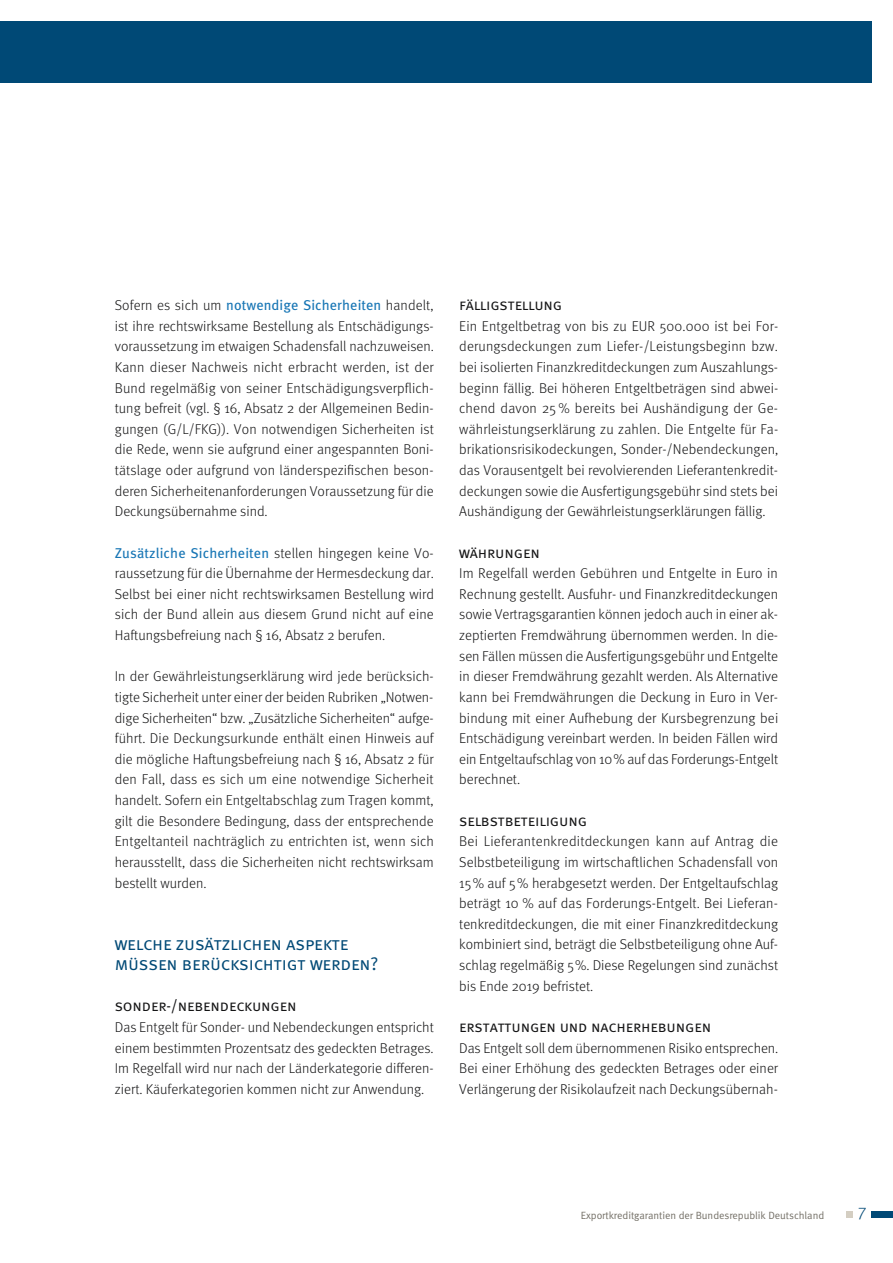
<style>
.page{position:relative;width:893px;height:1263px;background:#fff}
.page>*{position:absolute;margin:0;border:0;box-sizing:border-box;transform-origin:0 0}
.t1{font:18.3px/20.5px "Meta Normal Caps";letter-spacing:-.01em;color:#004976}
.t2{font:17.25px "Meta Light LF";color:#004976}
.t3{font:15.75px "Meta Normal Caps";letter-spacing:-.01em;color:#141415}
.t4{font:300 14.25px/20.5px "Meta";color:#141415}
.t5{font:10.5px "Meta Normal";letter-spacing:-.005em;color:#747067}
.s1{font-weight:400;color:#1876b5}
</style>
<div class="page">
<div style="left:872px;top:1211px;width:21px;height:7px;background:#004976"></div>
<div style="left:846px;top:1211px;width:7px;height:7px;background:#d4cec2"></div>
<div style="left:0;top:21px;width:872px;height:62px;background:#004976"></div>
<p class="t4" style="left:115px;top:295px;width:321px">Sofern es sich um <span class="s1">notwendige Sicherheiten</span> handelt, ist ihre rechtswirksame Bestellung als Entschädigungs&shy;voraussetzung im etwaigen Schadensfall nachzuweisen.<br>Kann dieser Nachweis nicht erbracht werden, ist der Bund regelmäßig von seiner Entschädigungsverpflich&shy;tung befreit (vgl. § 16, Absatz 2 der Allgemeinen Bedin&shy;gungen (G/L/FKG)). Von notwendigen Sicherheiten ist die Rede, wenn sie aufgrund einer angespannten Boni&shy;tätslage oder aufgrund von länderspezifischen beson&shy;deren Sicherheitenanforderungen Voraussetzung für die Deckungsübernahme sind.</p>
<p class="t4" style="left:115px;top:542px;width:321px;text-align:justify"><span class="s1">Zusätzliche Sicherheiten</span> stellen hingegen keine Vo&shy;raussetzung für die Übernahme der Hermesdeckung dar.<br>Selbst bei einer nicht rechtswirksamen Bestellung wird sich der Bund allein aus diesem Grund nicht auf eine Haftungsbefreiung nach § 16, Absatz 2 berufen.</p>
<p class="t4" style="left:115px;top:666px;width:321px">In der Gewährleistungserklärung wird jede berücksich&shy;tigte Sicherheit unter einer der beiden Rubriken „Notwen&shy;dige Sicherheiten“ bzw. „Zusätzliche Sicherheiten“ aufge&shy;führt. Die Deckungsurkunde enthält einen Hinweis auf die mögliche Haftungsbefreiung nach § 16, Absatz 2 für den Fall, dass es sich um eine notwendige Sicherheit handelt. Sofern ein Entgeltabschlag zum Tragen kommt, gilt die Besondere Bedingung, dass der entsprechende Entgeltanteil nachträglich zu entrichten ist, wenn sich herausstellt, dass die Sicherheiten nicht rechtswirksam bestellt wurden.</p>
<p class="t1" style="left:115px;top:933px;width:265px">welche zusätzlichen aspekte müssen berücksichtigt werden?</p>
<p class="t3" style="left:115px;top:997px;width:183px">sonder-/nebendeckungen</p>
<p class="t4" style="left:115px;top:1017px;width:321px;text-align:justify">Das Entgelt für Sonder- und Nebendeckungen entspricht einem bestimmten Prozentsatz des gedeckten Betrages.<br>Im Regelfall wird nur nach der Länderkategorie differen&shy;ziert. Käuferkategorien kommen nicht zur Anwendung.</p>
<p class="t3" style="left:459px;top:295px;width:105px">fälligstellung</p>
<p class="t4" style="left:459px;top:315px;width:321px">Ein Entgeltbetrag von bis zu EUR 500.000 ist bei For&shy;derungsdeckungen zum Liefer-/Leistungsbeginn bzw. bei isolierten Finanzkreditdeckungen zum Auszahlungs&shy;beginn fällig. Bei höheren Entgeltbeträgen sind abwei&shy;chend davon 25 % bereits bei Aushändigung der Ge-- währleistungserklärung zu zahlen. Die Entgelte für Fa-- brikationsrisikodeckungen, Sonder-/Nebendeckungen, das Vorausentgelt bei revolvierenden Lieferantenkredit&shy;deckungen sowie die Ausfertigungsgebühr sind stets bei Aushändigung der Gewährleistungserklärungen fällig.</p>
<p class="t3" style="left:459px;top:543px;width:82px">währungen</p>
<p class="t4" style="left:459px;top:563px;width:321px">Im Regelfall werden Gebühren und Entgelte in Euro in Rechnung gestellt. Ausfuhr- und Finanzkreditdeckungen sowie Vertragsgarantien können jedoch auch in einer ak-- zeptierten Fremdwährung übernommen werden. In die&shy;sen Fällen müssen die Ausfertigungsgebühr und Entgelte in dieser Fremdwährung gezahlt werden. Als Alternative kann bei Fremdwährungen die Deckung in Euro in Ver&shy;bindung mit einer Aufhebung der Kursbegrenzung bei Entschädigung vereinbart werden. In beiden Fällen wird ein Entgeltaufschlag von 10 % auf das Forderungs-Entgelt berechnet.</p>
<p class="t3" style="left:459px;top:811px;width:129px">selbstbeteiligung</p>
<p class="t4" style="left:459px;top:831px;width:321px">Bei Lieferantenkreditdeckungen kann auf Antrag die Selbstbeteiligung im wirtschaftlichen Schadensfall von 15 % auf 5 % herabgesetzt werden. Der Entgeltaufschlag beträgt 10 % auf das Forderungs-Entgelt. Bei Lieferan&shy;tenkreditdeckungen, die mit einer Finanzkreditdeckung kombiniert sind, beträgt die Selbstbeteiligung ohne Auf&shy;schlag regelmäßig 5 %. Diese Regelungen sind zunächst bis Ende 2019 befristet.</p>
<p class="t3" style="left:459px;top:1017px;width:253px">erstattungen und nacherhebungen</p>
<p class="t4" style="left:459px;top:1037px;width:321px;text-align:justify">Das Entgelt soll dem übernommenen Risiko entsprechen.<br>Bei einer Erhöhung des gedeckten Betrages oder einer Verlängerung der Risikolaufzeit nach Deckungsübernah-</p>
<p class="t5" style="left:581px;top:1209px;width:245px">Exportkreditgarantien der Bundesrepublik Deutschland</p>
<p class="t2" style="left:858px;top:1203px;width:10px">7</p>
</div>
